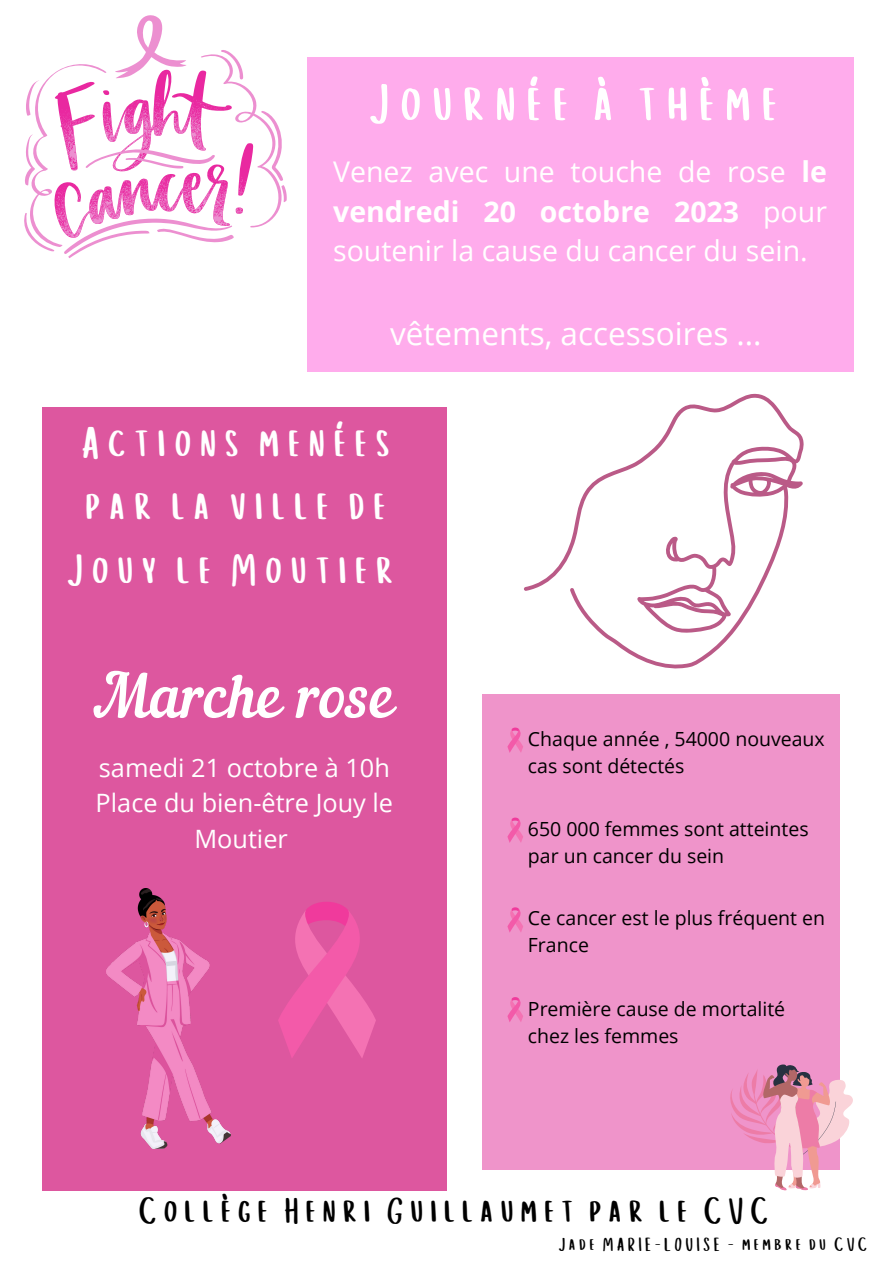
<style>
.page{position:relative;width:893px;height:1263px;background:#fff}
.page>*{position:absolute;margin:0;border:0;box-sizing:border-box;transform-origin:0 0}
.t1{font:60px "Nautilus Pompilius";color:#fff}
.t2{font:57px "Cup Cakes";color:#fff}
.t3{font:45.38px/63.5px "Cup Cakes";color:#fff;text-align:center}
.t4{font:36.9px "Cup Cakes";color:#000}
.t5{font:31.5px "Open Sans";color:#fff}
.t6{font:28.5px/39.4px "Open Sans";color:#fff;text-align:justify}
.t7{font:25.28px/35.2px "Open Sans";color:#fff;text-align:center}
.t8{font:19.5px/27px "Open Sans";color:#000}
.t9{font:18.75px "Cup Cakes";color:#000}
.s1{font-weight:700}
</style>
<div class="page">
<svg style="left:24px;top:15px;width:263px;height:243px"></svg>
<div style="left:307px;top:57px;width:546px;height:314px;background:#ffacec"></div>
<svg style="left:524px;top:393px;width:280px;height:276px"></svg>
<div style="left:42px;top:407px;width:404px;height:784px;background:#dd579f"></div>
<img style="left:107px;top:888px;width:123px;height:261px">
<svg style="left:278px;top:902px;width:98px;height:156px"></svg>
<div style="left:482px;top:694px;width:357px;height:475px;background:#ef94ca"></div>
<svg style="left:507px;top:727px;width:16px;height:26px"></svg>
<svg style="left:507px;top:817px;width:16px;height:26px"></svg>
<svg style="left:507px;top:907px;width:16px;height:26px"></svg>
<svg style="left:507px;top:997px;width:16px;height:25px"></svg>
<svg style="left:726px;top:1064px;width:127px;height:127px"></svg>
<p class="t2" style="left:370px;top:67px;width:421px">Journée à thème</p>
<p class="t6" style="left:333px;top:151px;width:495px">Venez avec une touche de rose <span class="s1">le vendredi 20 octobre 2023</span> pour soutenir la cause du cancer du sein.</p>
<p class="t5" style="left:390px;top:312px;width:373px">vêtements, accessoires ...</p>
<p class="t3" style="left:68px;top:413px;width:337px">Actions menées par la ville de<br>Jouy le Moutier</p>
<p class="t1" style="left:94px;top:672px;width:303px">Marche rose</p>
<p class="t7" style="left:99px;top:749px;width:292px">samedi 21 octobre à 10h</p>
<p class="t7" style="left:96px;top:785px;width:299px">Place du bien-être Jouy le<br>Moutier</p>
<p class="t8" style="left:528px;top:725px;width:298px">Chaque année , 54000 nouveaux cas sont détectés</p>
<p class="t8" style="left:528px;top:815px;width:282px">650 000 femmes sont atteintes par un cancer du sein</p>
<p class="t8" style="left:528px;top:904px;width:299px">Ce cancer est le plus fréquent en<br>France</p>
<p class="t8" style="left:528px;top:994px;width:259px">Première cause de mortalité chez les femmes</p>
<p class="t4" style="left:140px;top:1187px;width:638px">Collège Henri Guillaumet par le CVC</p>
<p class="t9" style="left:559px;top:1233px;width:313px">Jade MARIE-LOUISE - membre du CVC</p>
</div>
